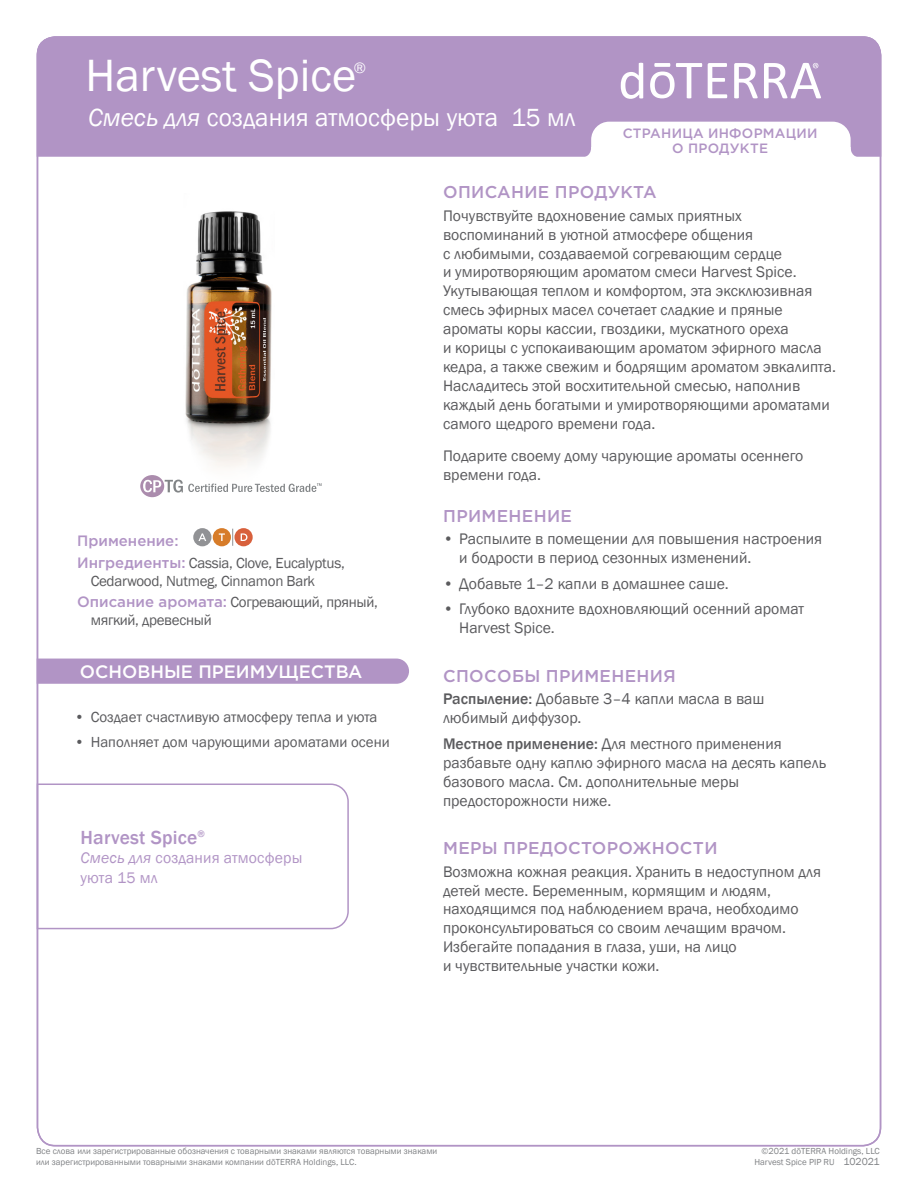
<style>
.page{position:relative;width:918px;height:1188px;background:#fff}
.page>*{position:absolute;margin:0;border:0;box-sizing:border-box;transform-origin:0 0}
.Main_H1{font:46.5px "Franklin Gothic";color:#fff}
.Main_H2{font:25.5px "Franklin Gothic";color:#fff}
.Tag_H1{font:500 19.5px "Franklin Gothic";letter-spacing:.01em;color:#b194c5}
.t1{font:500 18px "Gotham Pro";color:#fff}
.Purple_Headers{font:500 17.1px "Gotham Pro";letter-spacing:.02em;color:#b194c5}
.Body{font:15.75px/18.9px "Franklin Gothic";color:#5a5a5d}
.Directions_Bold_Attr{font:15.75px/18.9px "Franklin Gothic";color:#5a5a5d}
.Tag_H2{font:15.75px/19.5px "Franklin Gothic";letter-spacing:.01em;color:#b194c5}
.Main_H1-2{font:15.75px "Franklin Gothic";color:#fff}
.Oil_Attribute_Panel{font:15px/18px "Franklin Gothic";letter-spacing:-.02em;color:#5a5a5d}
.Oil_Attribute_Panel-2{font:15px "Franklin Gothic";color:#5a5a5d}
.Oil_Attribute_Panel-3{font:500 15px "Gotham Pro";color:#b194c5}
.t2{font:13.5px/15px "Gotham Pro";letter-spacing:.02em;color:#b194c5;text-align:center}
.Purple_Headers-2{font:500 13.5px/15px "Gotham Pro";letter-spacing:.02em;color:#b194c5;text-align:center}
.t3{font:9px/10.8px "Franklin Gothic";color:#808285}
.s1{font-style:italic}
.s2{font-family:"Gotham Pro";font-weight:500;color:#b194c5}
.s3{font-weight:500}
.s4{font-size:10.5px}
</style>
<div class="page">
<svg style="left:140px;top:475px;width:182px;height:22px"></svg>
<div style="left:37px;top:36px;width:844px;height:121px;background:#b194c5"></div>
<svg style="left:734px;top:63px;width:24px;height:35px"></svg>
<svg style="left:708px;top:63px;width:19px;height:35px"></svg>
<svg style="left:650px;top:63px;width:52px;height:35px"></svg>
<svg style="left:621px;top:63px;width:22px;height:36px"></svg>
<svg style="left:764px;top:63px;width:57px;height:35px"></svg>
<svg style="left:581px;top:122px;width:280px;height:35px"></svg>
<svg style="left:232px;top:529px;width:1px;height:17px"></svg>
<div style="left:193px;top:528px;width:18px;height:18px;background:#919295;border-radius:50%"></div>
<svg style="left:198px;top:533px;width:8px;height:8px"></svg>
<div style="left:213px;top:528px;width:18px;height:18px;background:#d77c29;border-radius:50%"></div>
<svg style="left:219px;top:533px;width:6px;height:8px"></svg>
<svg style="left:234px;top:528px;width:19px;height:18px"></svg>
<svg style="left:241px;top:533px;width:6px;height:8px"></svg>
<div style="left:37px;top:659px;width:372px;height:25px;background:#b194c5"></div>
<svg style="left:36px;top:783px;width:313px;height:147px"></svg>
<img style="left:183px;top:211px;width:92px;height:277px">
<p class="Main_H1" style="left:85px;top:47px;width:272px">Harvest Spice</p>
<p class="Main_H1-2" style="left:354px;top:58px;width:14px">®</p>
<p class="Main_H2" style="left:88px;top:101px;width:489px"><span class="s1">Смесь для</span> создания атмосферы уюта 15 мл</p>
<p class="Purple_Headers-2" style="left:623px;top:125px;width:196px">СТРАНИЦА ИНФОРМАЦИИ<br>О ПРОДУКТЕ</p>
<p class="t2" style="left:615px;top:126px;width:212px">СТРАНИЦА ИНФОРМАЦИИ О<br>ПРОДУКТЕ</p>
<p class="Oil_Attribute_Panel-3" style="left:77px;top:533px;width:103px">Применение:</p>
<p class="Oil_Attribute_Panel" style="left:91px;top:554px;width:256px;text-indent:-14px"><span class="s2">Ингредиенты:</span> Cassia, Clove, Eucalyptus,<br>Cedarwood, Nutmeg, Cinnamon Bark</p>
<p class="Oil_Attribute_Panel" style="left:91px;top:593px;width:289px;text-indent:-14px"><span class="s2">Описание аромата:</span> Согревающий, пряный, мягкий, древесный</p>
<p class="t1" style="left:80px;top:661px;width:284px">ОСНОВНЫЕ ПРЕИМУЩЕСТВА</p>
<p class="Oil_Attribute_Panel-2" style="left:75px;top:708px;width:305px">• Создает счастливую атмосферу тепла и уюта</p>
<p class="Oil_Attribute_Panel-2" style="left:75px;top:732px;width:317px">• Наполняет дом чарующими ароматами осени</p>
<p class="Tag_H1" style="left:81px;top:825px;width:126px">Harvest Spice<sup>®</sup></p>
<p class="Tag_H2" style="left:81px;top:849px;width:223px"><span class="s1">Смесь для</span> создания атмосферы уюта 15 мл</p>
<p class="Purple_Headers" style="left:443px;top:183px;width:215px">ОПИСАНИЕ ПРОДУКТА</p>
<p class="Body" style="left:443px;top:206px;width:395px">Почувствуйте вдохновение самых приятных воспоминаний в уютной атмосфере общения<br>с любимыми, создаваемой согревающим сердце<br>и умиротворяющим ароматом смеси Harvest Spice.<br>Укутывающая теплом и комфортом, эта эксклюзивная смесь эфирных масел сочетает сладкие и пряные ароматы коры кассии, гвоздики, мускатного ореха<br>и корицы с успокаивающим ароматом эфирного масла кедра, а также свежим и бодрящим ароматом эвкалипта.<br>Насладитесь этой восхитительной смесью, наполнив каждый день богатыми и умиротворяющими ароматами самого щедрого времени года.</p>
<p class="Body" style="left:443px;top:447px;width:362px">Подарите своему дому чарующие ароматы осеннего времени года.</p>
<p class="Purple_Headers" style="left:443px;top:506px;width:130px">ПРИМЕНЕНИЕ</p>
<p class="Body" style="left:459px;top:530px;width:364px;text-indent:-16px">• Распылите в помещении для повышения настроения и бодрости в период сезонных изменений.</p>
<p class="Body" style="left:443px;top:574px;width:287px">• Добавьте 1–2 капли в домашнее саше.</p>
<p class="Body" style="left:459px;top:600px;width:346px;text-indent:-16px">• Глубоко вдохните вдохновляющий осенний аромат<br>Harvest Spice.</p>
<p class="Purple_Headers" style="left:443px;top:666px;width:234px">СПОСОБЫ ПРИМЕНЕНИЯ</p>
<p class="Directions_Bold_Attr" style="left:443px;top:690px;width:323px"><span class="s3">Распыление:</span> Добавьте 3–4 капли масла в ваш любимый диффузор.</p>
<p class="Directions_Bold_Attr" style="left:443px;top:735px;width:385px"><span class="s3">Местное применение:</span> Для местного применения разбавьте одну каплю эфирного масла на десять капель базового масла. См. дополнительные меры предосторожности ниже.</p>
<p class="Purple_Headers" style="left:443px;top:839px;width:276px">МЕРЫ ПРЕДОСТОРОЖНОСТИ</p>
<p class="Body" style="left:443px;top:862px;width:380px">Возможна кожная реакция. Хранить в недоступном для детей месте. Беременным, кормящим и людям, находящимся под наблюдением врача, необходимо проконсультироваться со своим лечащим врачом.<br>Избегайте попадания в глаза, уши, на лицо<br>и чувствительные участки кожи.</p>
<p class="t3" style="left:36px;top:1146px;width:403px">Все слова или зарегистрированные обозначения с товарными знаками являются товарными знаками или зарегистрированными товарными знаками компании dōTERRA Holdings, LLC.</p>
<p class="t3" style="left:762px;top:1146px;width:120px">©2021 dōTERRA Holdings, LLC</p>
<p class="t3" style="left:754px;top:1157px;width:127px">Harvest Spice PIP RU <span class="s4">102021</span></p>
</div>
